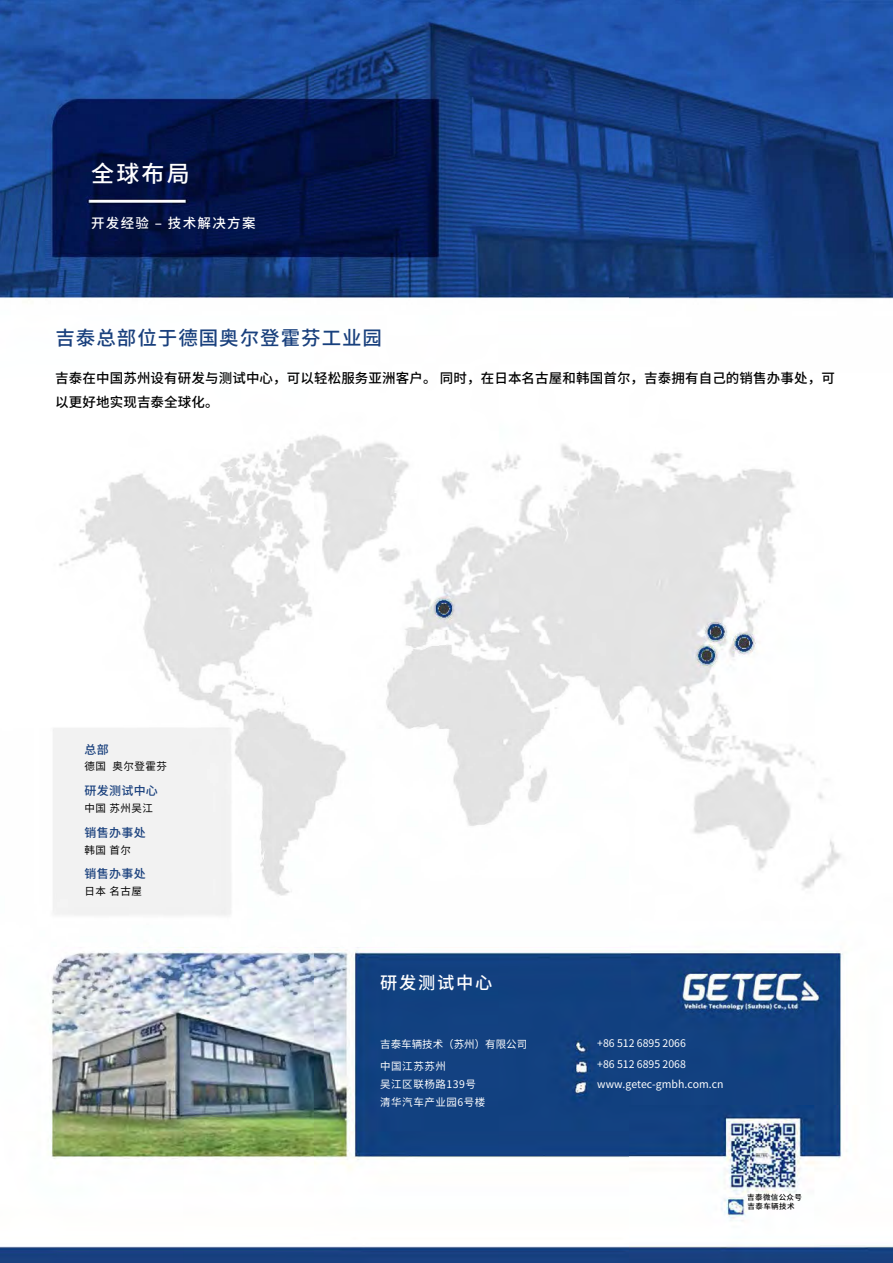
<style>
.page{position:relative;width:893px;height:1263px;background:#fff}
.page>*{position:absolute;margin:0;border:0;box-sizing:border-box;transform-origin:0 0}
.t1{font:500 22.95px "Noto Sans Hans";color:#fff}
.t2{font:500 19.5px "Noto Sans Hans";letter-spacing:.05em;color:#19407d}
.t3{font:500 17.25px "Noto Sans Hans";letter-spacing:.1em;color:#fff}
.t4{font:500 13.5px/24px "Noto Sans Hans";letter-spacing:.01em;color:#000}
.t5{font:500 13.5px "Noto Sans Hans";letter-spacing:.1em;color:#fff}
.t6{font:500 12px "Noto Sans Hans";letter-spacing:.025em;color:#19407d}
.t7{font:10.5px/20.2px "Noto Sans Hans";color:#fff}
.t8{font:10.5px/18px "Noto Sans Hans";letter-spacing:.05em;color:#fff}
.t9{font:10.5px "Noto Sans Hans";letter-spacing:.05em;color:#000}
.t10{font:500 7.5px/9px "Noto Sans Hans";letter-spacing:.05em;color:#000}
</style>
<div class="page">
<img style="left:0;top:0;width:893px;height:1263px">
<h1 class="t1" style="left:91px;top:161px;width:100px">全球布局</h1>
<p class="t5" style="left:91px;top:216px;width:166px">开发经验 ‒ 技术解决方案</p>
<h2 class="t2" style="left:55px;top:326px;width:328px">吉泰总部位于德国奥尔登霍芬工业园</h2>
<p class="t4" style="left:55px;top:366px;width:781px">吉泰在中国苏州设有研发与测试中心，可以轻松服务亚洲客户。同时，在日本名古屋和韩国首尔，吉泰拥有自己的销售办事处，可以更好地实现吉泰全球化。</p>
<p class="t6" style="left:85px;top:743px;width:26px">总部</p>
<p class="t9" style="left:85px;top:760px;width:84px">德国 奥尔登霍芬</p>
<p class="t6" style="left:85px;top:784px;width:75px">研发测试中心</p>
<p class="t9" style="left:85px;top:803px;width:70px">中国 苏州吴江</p>
<p class="t6" style="left:85px;top:826px;width:63px">销售办事处</p>
<p class="t6" style="left:85px;top:867px;width:63px">销售办事处</p>
<p class="t9" style="left:85px;top:845px;width:48px">韩国 首尔</p>
<p class="t9" style="left:85px;top:885px;width:59px">日本 名古屋</p>
<p class="t3" style="left:380px;top:973px;width:114px">研发测试中心</p>
<p class="t7" style="left:380px;top:1034px;width:149px">吉泰车辆技术（苏州）有限公司</p>
<p class="t7" style="left:597px;top:1033px;width:128px">+86 512 6895 2066<br>+86 512 6895 2068 www.getec-gmbh.com.cn</p>
<p class="t8" style="left:380px;top:1057px;width:107px">中国江苏苏州<br>吴江区联杨路139号清华汽车产业园6号楼</p>
<p class="t10" style="left:747px;top:1193px;width:56px">吉泰微信公众号吉泰车辆技术</p>
</div>
